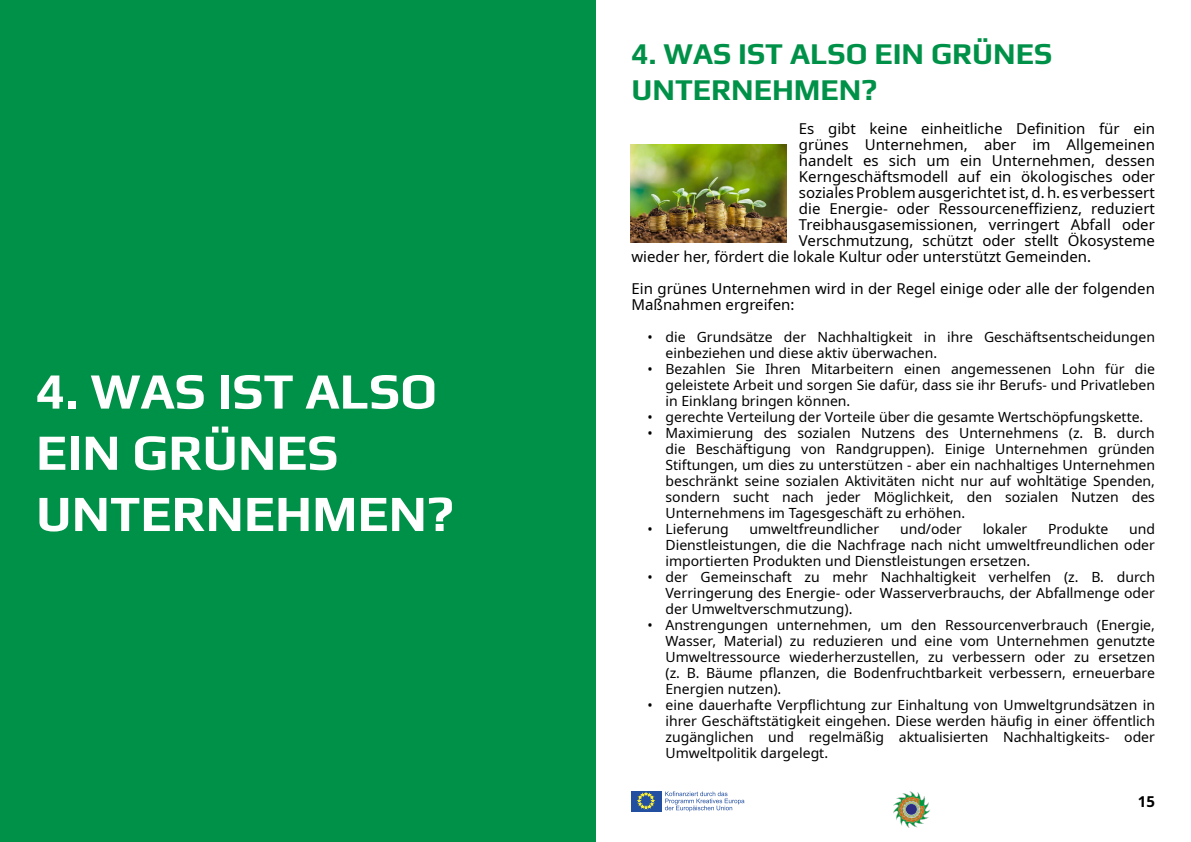
<style>
.page{position:relative;width:1191px;height:842px;background:#fff}
.page>*{position:absolute;margin:0;border:0;box-sizing:border-box;transform-origin:0 0}
.t1{font:700 51px/61.2px "Play";color:#fff}
.t2{font:700 30px/36px "Play";color:#009148}
.t3{font:15px/16px "Noto Sans";color:#000}
.t4{font:700 15px "Noto Sans";color:#000}
.t5{font:14px/16px "Noto Sans";color:#000;text-align:justify}
</style>
<div class="page">
<div style="left:631px;top:791px;width:30px;height:20px;background:#224f9f"></div>
<svg style="left:637px;top:792px;width:17px;height:17px"></svg>
<svg style="left:665px;top:791px;width:79px;height:20px"></svg>
<img style="left:893px;top:791px;width:37px;height:37px">
<div style="left:0;top:0;width:595px;height:842px;background:#009148"></div>
<img style="left:631px;top:145px;width:156px;height:97px">
<h1 class="t1" style="left:36px;top:357px;width:419px">4. WAS IST ALSO<br>EIN GRÜNES<br>UNTERNEHMEN?</h1>
<h2 class="t2" style="left:631px;top:34px;width:422px">4. WAS IST ALSO EIN GRÜNES<br>UNTERNEHMEN?</h2>
<p class="t3" style="left:799px;top:121px;width:357px">Es gibt keine einheitliche Definition für ein</p>
<p class="t3" style="left:799px;top:137px;width:357px">grünes Unternehmen, aber im Allgemeinen</p>
<p class="t3" style="left:799px;top:153px;width:357px">handelt es sich um ein Unternehmen, dessen</p>
<p class="t3" style="left:799px;top:169px;width:357px">Kerngeschäftsmodell auf ein ökologisches oder</p>
<p class="t3" style="left:799px;top:185px;width:357px">soziales Problem ausgerichtet ist, d. h. es verbessert</p>
<p class="t3" style="left:799px;top:201px;width:357px">die Energie- oder Ressourceneffizienz, reduziert</p>
<p class="t3" style="left:799px;top:217px;width:357px">Treibhausgasemissionen, verringert Abfall oder</p>
<p class="t3" style="left:799px;top:233px;width:357px">Verschmutzung, schützt oder stellt Ökosysteme</p>
<p class="t3" style="left:631px;top:249px;width:461px">wieder her, fördert die lokale Kultur oder unterstützt Gemeinden.</p>
<p class="t3" style="left:631px;top:281px;width:525px">Ein grünes Unternehmen wird in der Regel einige oder alle der folgenden<br>Maßnahmen ergreifen:</p>
<p class="t5" style="left:665px;top:329px;width:491px;text-indent:-18px">• die Grundsätze der Nachhaltigkeit in ihre Geschäftsentscheidungen einbeziehen und diese aktiv überwachen.</p>
<p class="t5" style="left:665px;top:361px;width:491px;text-indent:-18px">• Bezahlen Sie Ihren Mitarbeitern einen angemessenen Lohn für die geleistete Arbeit und sorgen Sie dafür, dass sie ihr Berufs- und Privatleben in Einklang bringen können.</p>
<p class="t5" style="left:647px;top:409px;width:497px">• gerechte Verteilung der Vorteile über die gesamte Wertschöpfungskette.</p>
<p class="t5" style="left:665px;top:425px;width:491px;text-indent:-18px">• Maximierung des sozialen Nutzens des Unternehmens (z. B. durch die Beschäftigung von Randgruppen). Einige Unternehmen gründen Stiftungen, um dies zu unterstützen - aber ein nachhaltiges Unternehmen beschränkt seine sozialen Aktivitäten nicht nur auf wohltätige Spenden, sondern sucht nach jeder Möglichkeit, den sozialen Nutzen des Unternehmens im Tagesgeschäft zu erhöhen.</p>
<p class="t5" style="left:647px;top:521px;width:83px">• Lieferung</p>
<p class="t5" style="left:749px;top:521px;width:131px">umweltfreundlicher</p>
<p class="t5" style="left:900px;top:521px;width:63px">und/oder</p>
<p class="t5" style="left:982px;top:521px;width:46px">lokaler</p>
<p class="t5" style="left:1048px;top:521px;width:62px">Produkte</p>
<p class="t5" style="left:665px;top:521px;width:491px;text-indent:463px">und Dienstleistungen, die die Nachfrage nach nicht umweltfreundlichen oder importierten Produkten und Dienstleistungen ersetzen.</p>
<p class="t5" style="left:665px;top:569px;width:491px;text-indent:-18px">• der Gemeinschaft zu mehr Nachhaltigkeit verhelfen (z. B. durch Verringerung des Energie- oder Wasserverbrauchs, der Abfallmenge oder der Umweltverschmutzung).</p>
<p class="t5" style="left:665px;top:617px;width:491px;text-indent:-18px">• Anstrengungen unternehmen, um den Ressourcenverbrauch (Energie, Wasser, Material) zu reduzieren und eine vom Unternehmen genutzte Umweltressource wiederherzustellen, zu verbessern oder zu ersetzen (z. B. Bäume pflanzen, die Bodenfruchtbarkeit verbessern, erneuerbare Energien nutzen).</p>
<p class="t5" style="left:665px;top:697px;width:491px;text-indent:-18px">• eine dauerhafte Verpflichtung zur Einhaltung von Umweltgrundsätzen in ihrer Geschäftstätigkeit eingehen. Diese werden häufig in einer öffentlich zugänglichen und regelmäßig aktualisierten Nachhaltigkeits- oder Umweltpolitik dargelegt.</p>
<p class="t4" style="left:1137px;top:791px;width:19px">15</p>
</div>
